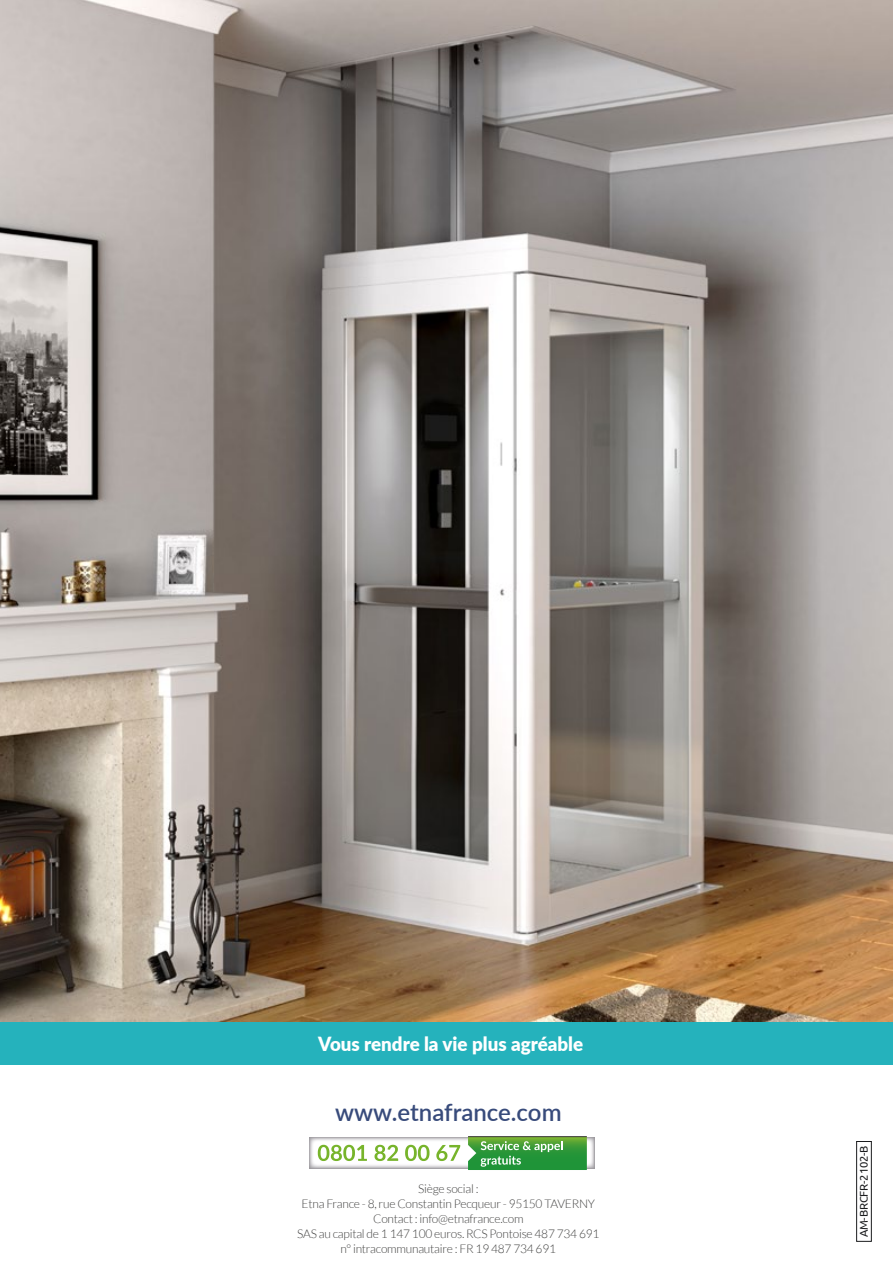
<style>
.page{position:relative;width:893px;height:1263px;background:#fff}
.page>*{position:absolute;margin:0;border:0;box-sizing:border-box;transform-origin:0 0}
.t1{font:600 24px "Lato";color:#384b7b}
.t2{font:900 19.5px "Lato";color:#fff;scale:.96 1}
.t3{font:300 12px/15px "Lato";letter-spacing:-.02em;color:#424241;text-align:center}
.t4{font:11.25px "Ubuntu";letter-spacing:-.015em;color:#1b1c1e}
</style>
<div class="page">
<div style="left:0;top:1022px;width:893px;height:42px;background:#25b2bc"></div>
<img style="left:309px;top:1137px;width:285px;height:31px">
<svg style="left:318px;top:1145px;width:49px;height:16px"></svg>
<svg style="left:374px;top:1145px;width:24px;height:16px"></svg>
<svg style="left:405px;top:1145px;width:25px;height:16px"></svg>
<svg style="left:436px;top:1145px;width:24px;height:16px"></svg>
<svg style="left:468px;top:1136px;width:119px;height:34px;background:#4da34f"></svg>
<div style="left:856px;top:1141px;width:16px;height:101px;border:1px solid #1b1c1e"></div>
<img style="left:0;top:0;width:893px;height:1022px">
<h2 class="t2" style="left:318px;top:1029px;width:277px">Vous rendre la vie plus agréable</h2>
<h1 class="t1" style="left:335px;top:1095px;width:228px">www.etnafrance.com</h1>
<p class="t3" style="left:297px;top:1181px;width:304px">Siège social :<br>Etna France - 8, rue Constantin Pecqueur - 95150 TAVERNY Contact : info@etnafrance.com<br>SAS au capital de 1 147 100 euros. RCS Pontoise 487 734 691 n° intracommunautaire : FR 19 487 734 691</p>
<p class="t4" style="left:857px;top:1237px;width:94px;rotate:-90deg">AM-BRCFR-2102-B</p>
</div>
